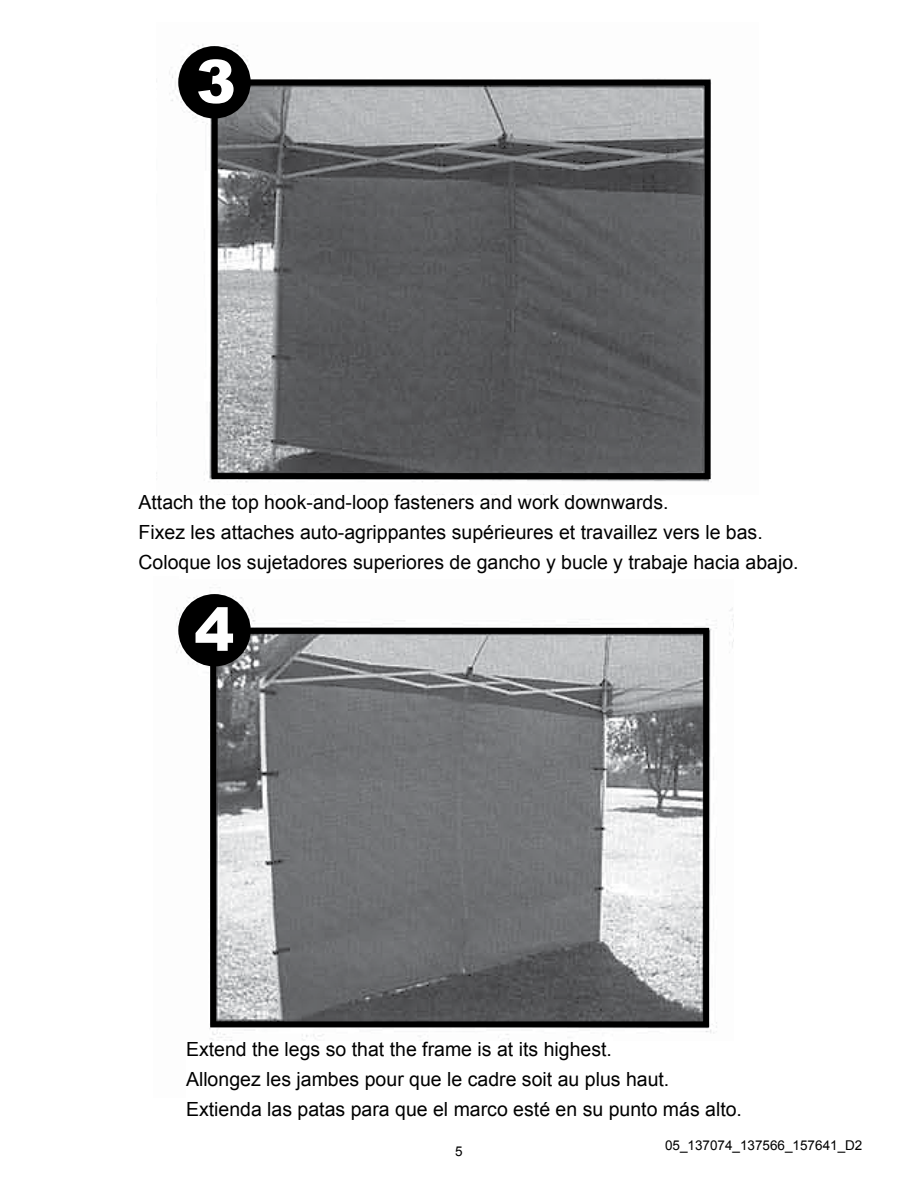
<style>
.page{position:relative;width:918px;height:1188px;background:#fff}
.page>*{position:absolute;margin:0;border:0;box-sizing:border-box;transform-origin:0 0}
.t1{font:900 60px "Arial";color:#fff}
.t2{font:30px/36px "Arial";color:#000;text-align:center}
.t3{font:19.5px/30.2px "Arial";color:#000}
.t4{font:13.5px "Arial";color:#000}
</style>
<div class="page">
<img style="left:156px;top:44px;width:556px;height:451px">
<img style="left:176px;top:587px;width:558px;height:454px">
<div style="left:212px;top:80px;width:499px;height:399px;border:6px solid #000"></div>
<div style="left:210px;top:628px;width:499px;height:399px;border:6px solid #000"></div>
<div style="left:178px;top:46px;width:73px;height:72px;background:#000;border-radius:50%"></div>
<div style="left:178px;top:594px;width:73px;height:72px;background:#000;border-radius:50%"></div>
<h1 class="t1" style="left:196px;top:38px;width:42px">3</h1>
<p class="t3" style="left:139px;top:487px;width:662px">Attach the top hook-and-loop fasteners and work downwards.<br>Fixez les attaches auto-agrippantes supérieures et travaillez vers le bas.<br>Coloque los sujetadores superiores de gancho y bucle y trabaje hacia abajo.</p>
<h2 class="t2" style="left:201px;top:502px;width:518px">Attach the top hook-and-loop fasteners and work downwards.</h2>
<h1 class="t1" style="left:194px;top:586px;width:42px">4</h1>
<p class="t3" style="left:186px;top:1034px;width:558px">Extend the legs so that the frame is at its highest.<br>Allongez les jambes pour que le cadre soit au plus haut.<br>Extienda las patas para que el marco esté en su punto más alto.</p>
<p class="t4" style="left:455px;top:1142px;width:9px">5</p>
<p class="t4" style="left:665px;top:1136px;width:199px">05_137074_137566_157641_D2</p>
</div>
